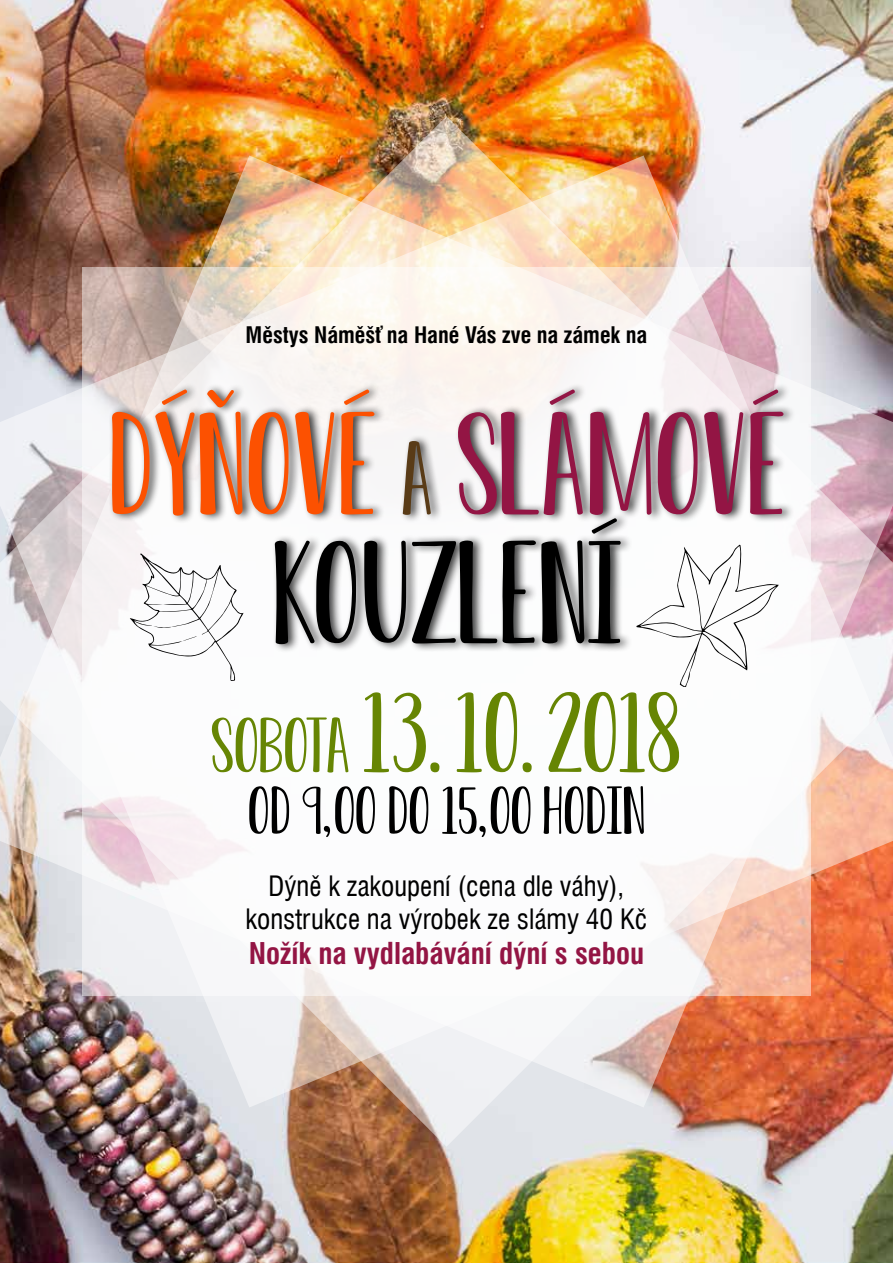
<style>
.page{position:relative;width:893px;height:1263px;background:#fff}
.page>*{position:absolute;margin:0;border:0;box-sizing:border-box;transform-origin:0 0}
.t1{font:110.55px/128.7px "KG Do You Love Me";color:#000;text-align:center}
.t2{font:86.7px "KG Do You Love Me";color:#668503}
.t3{font:51.3px "KG Do You Love Me";color:#000}
.t4{font:700 condensed 29.25px "Swiss 721 AT";color:#931544}
.t5{font:condensed 27.3px/32.8px "Swiss 721 AT";color:#000;text-align:center}
.t6{font:700 condensed 22.2px "Swiss 721 AT";color:#000}
.s1{color:#fc5101}
.s2{font-size:79.05px;color:#593b17}
.s3{color:#931544}
.s4{font-size:59.1px}
</style>
<div class="page">
<img style="left:0;top:1px;width:893px;height:1261px">
<img style="left:0;top:116px;width:893px;height:1031px">
<img style="left:0;top:155px;width:893px;height:952px">
<div style="left:109px;top:383px;width:687px;height:270px;background:#000;opacity:.75"></div>
<svg style="left:636px;top:544px;width:143px;height:144px"></svg>
<svg style="left:130px;top:553px;width:113px;height:128px"></svg>
<p class="t6" style="left:246px;top:322px;width:403px">Městys Náměšť na Hané Vás zve na zámek na</p>
<h1 class="t1" style="left:108px;top:401px;width:679px"><span class="s1">DÝŇOVÉ</span> <span class="s2">A</span> <span class="s3">SLÁMOVÉ<br></span>KOUZLENÍ</h1>
<h2 class="t2" style="left:211px;top:671px;width:473px"><span class="s4">SOBOTA</span> 13.10. 2018</h2>
<h3 class="t3" style="left:248px;top:774px;width:399px">OD 9,00 DO 15,00 HODIN</h3>
<p class="t5" style="left:246px;top:869px;width:403px">Dýně k zakoupení (cena dle váhy), konstrukce na výrobek ze slámy 40 Kč</p>
<p class="t4" style="left:249px;top:935px;width:397px">Nožík na vydlabávání dýní s sebou</p>
</div>
